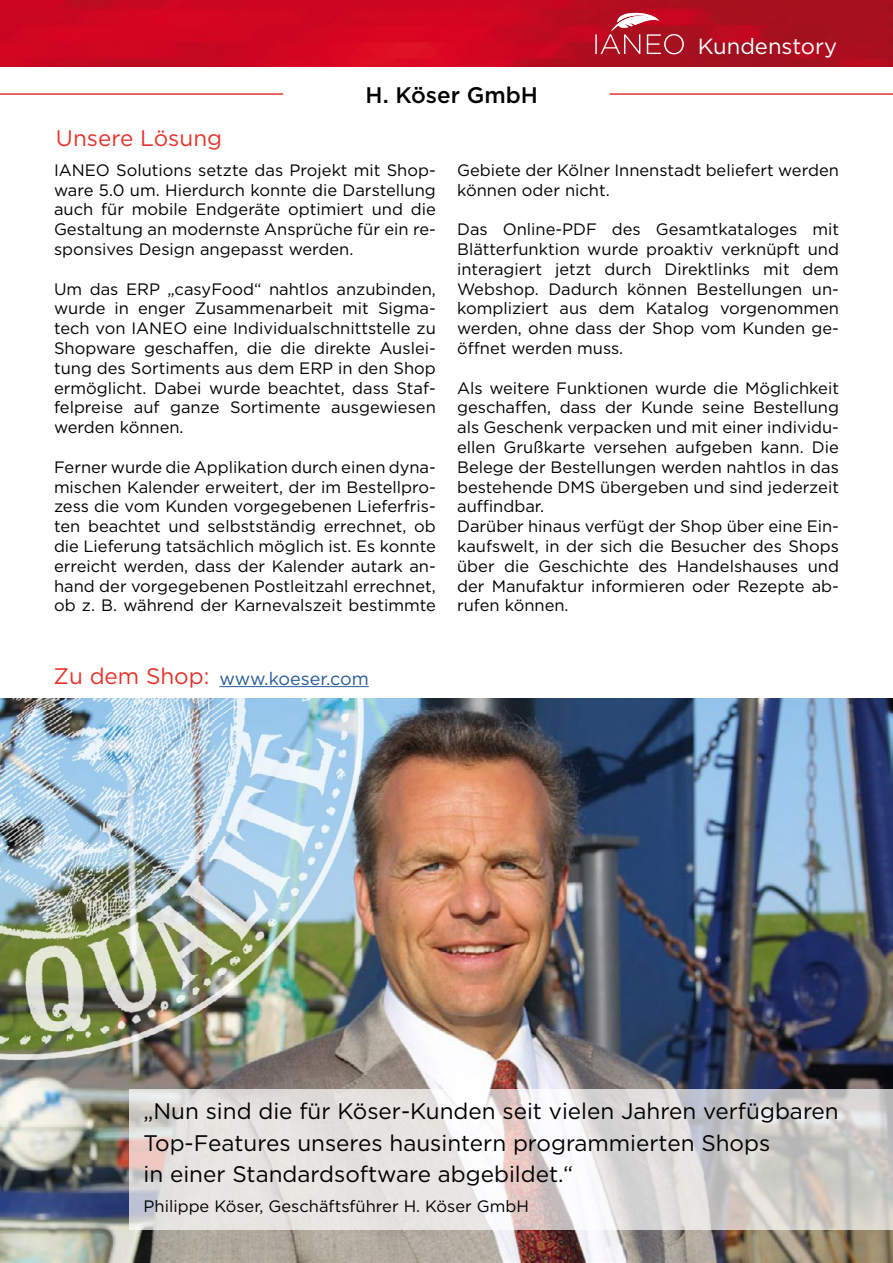
<style>
.page{position:relative;width:893px;height:1263px;background:#fff}
.page>*{position:absolute;margin:0;border:0;box-sizing:border-box;transform-origin:0 0}
.t1{font:22.5px/31.5px "Gotham";color:#000}
.t2{font:22.5px "Gotham";color:#e7332a}
.t3{font:500 22.5px "Gotham";color:#000}
.t4{font:22.05px "Gotham";color:#fff}
.t5{font:18px "Gotham";color:#275b9b}
.t6{font:16.5px/19.8px "Gotham";color:#000;text-align:justify}
.s1{font-size:22.5px;color:#e7332a}
</style>
<div class="page">
<img style="left:0;top:0;width:893px;height:67px">
<svg style="left:595px;top:13px;width:89px;height:41px;background:#bf3c4a"></svg>
<img style="left:0;top:699px;width:893px;height:564px">
<hr style="left:219px;top:686px;width:150px;height:1px;background:#275b9b">
<hr style="left:0;top:93px;width:283px;height:2px;background:#e7332a">
<hr style="left:610px;top:93px;width:283px;height:2px;background:#e7332a">
<svg style="left:130px;top:1090px;width:763px;height:140px;background:#dedbd9"></svg>
<h1 class="t2" style="left:56px;top:123px;width:168px">Unsere Lösung</h1>
<h1 class="t3" style="left:366px;top:80px;width:174px">H. Köser GmbH</h1>
<h2 class="t4" style="left:698px;top:32px;width:141px">Kundenstory</h2>
<p class="t6" style="left:54px;top:160px;width:383px">IANEO Solutions setzte das Projekt mit Shop&shy;ware 5.0 um. Hierdurch konnte die Darstellung auch für mobile Endgeräte optimiert und die Gestaltung an modernste Ansprüche für ein re&shy;sponsives Design angepasst werden.</p>
<p class="t6" style="left:54px;top:278px;width:383px">Um das ERP „casyFood“ nahtlos anzubinden, wurde in enger Zusammenarbeit mit Sigma&shy;tech von IANEO eine Individualschnittstelle zu Shopware geschaffen, die die direkte Auslei&shy;tung des Sortiments aus dem ERP in den Shop ermöglicht. Dabei wurde beachtet, dass Staf&shy;felpreise auf ganze Sortimente ausgewiesen werden können.</p>
<p class="t6" style="left:54px;top:457px;width:383px">Ferner wurde die Applikation durch einen dyna&shy;mischen Kalender erweitert, der im Bestellpro&shy;zess die vom Kunden vorgegebenen Lieferfris&shy;ten beachtet und selbstständig errechnet, ob die Lieferung tatsächlich möglich ist. Es konnte erreicht werden, dass der Kalender autark an&shy;hand der vorgegebenen Postleitzahl errechnet, ob z. B. während der Karnevalszeit bestimmte</p>
<p class="t5" style="left:54px;top:667px;width:317px"><span class="s1">Zu dem Shop:</span> www.koeser.com</p>
<p class="t6" style="left:457px;top:160px;width:383px">Gebiete der Kölner Innenstadt beliefert werden können oder nicht.</p>
<p class="t6" style="left:457px;top:219px;width:383px">Das Online-PDF des Gesamtkataloges mit Blätterfunktion wurde proaktiv verknüpft und interagiert jetzt durch Direktlinks mit dem Webshop. Dadurch können Bestellungen un&shy;kompliziert aus dem Katalog vorgenommen werden, ohne dass der Shop vom Kunden ge&shy;öffnet werden muss.</p>
<p class="t6" style="left:457px;top:377px;width:383px;text-align:left">Als weitere Funktionen wurde die Möglichkeit geschaffen, dass der Kunde seine Bestellung als Geschenk verpacken und mit einer individu&shy;ellen Grußkarte versehen aufgeben kann. Die Belege der Bestellungen werden nahtlos in das bestehende DMS übergeben und sind jederzeit auffindbar.<br>Darüber hinaus verfügt der Shop über eine Ein&shy;kaufswelt, in der sich die Besucher des Shops über die Geschichte des Handelshauses und der Manufaktur informieren oder Rezepte ab&shy;rufen können.</p>
<h1 class="t1" style="left:144px;top:1095px;width:697px">„Nun sind die für Köser-Kunden seit vielen Jahren verfügbaren<br>Top-Features unseres hausintern programmierten Shops<br>in einer Standardsoftware abgebildet.“</h1>
<p class="t6" style="left:144px;top:1196px;width:387px">Philippe Köser, Geschäftsführer H. Köser GmbH</p>
</div>
